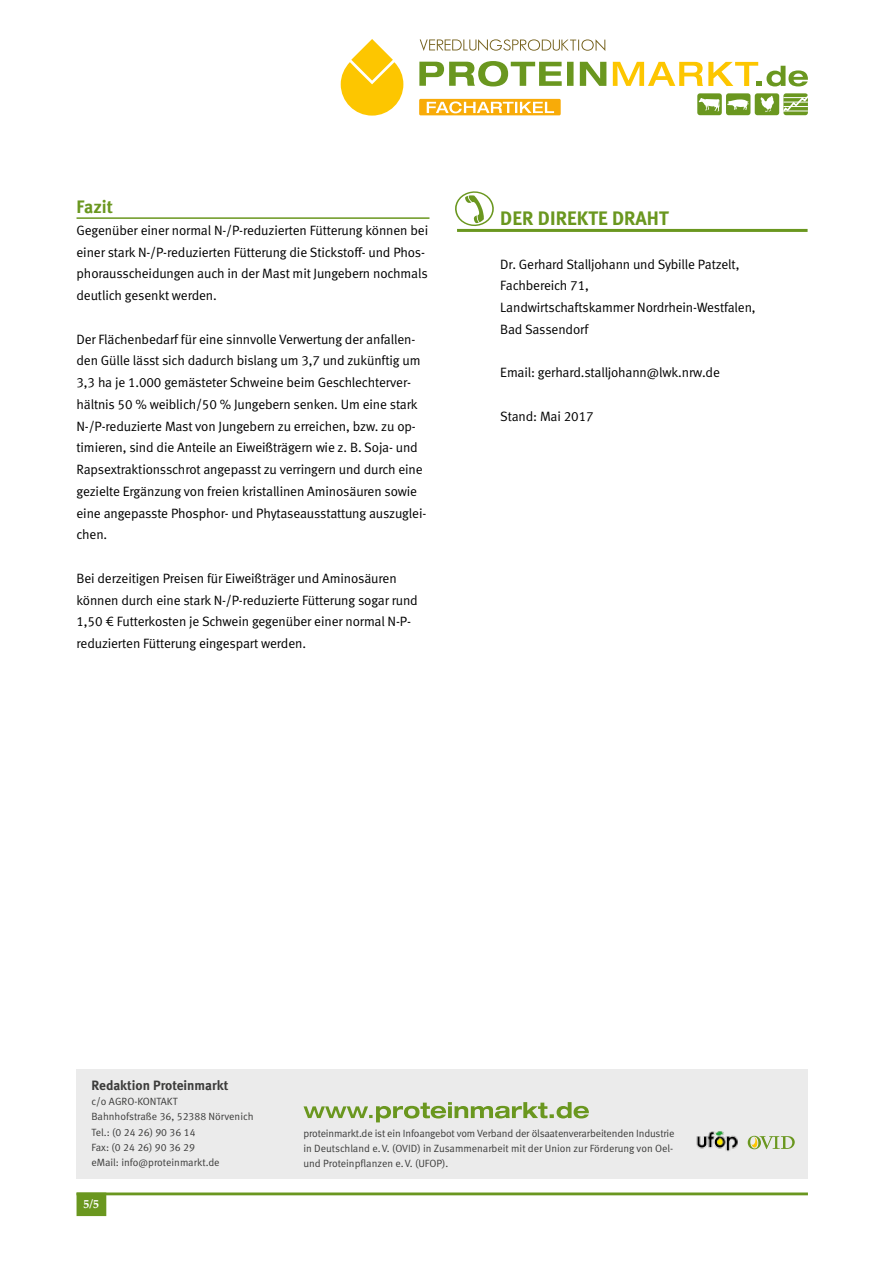
<style>
.page{position:relative;width:893px;height:1263px;background:#fff}
.page>*{position:absolute;margin:0;border:0;box-sizing:border-box;transform-origin:0 0}
.t1{font:19.5px "Meta Bold LF";letter-spacing:.005em;color:#6a971f}
.t2{font:18px "Meta Bold LF";color:#6a971f}
.t3{font:13.5px/21.8px "Meta Normal LF";letter-spacing:-.01em;color:#000}
.t4{font:13.5px "Meta Bold LF";color:#3c3c3b}
.t5{font:700 12px "Palatino Linotype";color:#fff}
.t6{font:10.5px/15px "Meta Normal LF";color:#3c3c3b}
</style>
<div class="page">
<hr style="left:77px;top:1192px;width:731px;height:3px;background:#6a971f">
<div style="left:77px;top:1192px;width:29px;height:24px;background:#6a971f;border:2px solid #6a971f"></div>
<svg style="left:419px;top:61px;width:143px;height:25px"></svg>
<div style="left:567px;top:62px;width:7px;height:24px;background:#6a971f"></div>
<svg style="left:580px;top:62px;width:26px;height:24px"></svg>
<svg style="left:341px;top:39px;width:62px;height:77px"></svg>
<svg style="left:420px;top:39px;width:185px;height:12px"></svg>
<div style="left:726px;top:93px;width:24px;height:22px;background:#6a971f;border-radius:3px"></div>
<svg style="left:727px;top:99px;width:21px;height:11px"></svg>
<div style="left:697px;top:93px;width:25px;height:22px;background:#6a971f;border-radius:3px"></div>
<svg style="left:699px;top:98px;width:21px;height:13px"></svg>
<div style="left:755px;top:93px;width:24px;height:22px;background:#6a971f;border-radius:3px"></div>
<svg style="left:760px;top:95px;width:14px;height:17px"></svg>
<div style="left:783px;top:93px;width:25px;height:22px;background:#6a971f;border-radius:3px"></div>
<svg style="left:783px;top:93px;width:25px;height:21px"></svg>
<svg style="left:613px;top:62px;width:195px;height:24px"></svg>
<div style="left:419px;top:99px;width:142px;height:16px;background:#f8ab08;border-radius:2px"></div>
<svg style="left:427px;top:101px;width:127px;height:12px"></svg>
<svg style="left:455px;top:191px;width:39px;height:35px"></svg>
<hr style="left:457px;top:229px;width:351px;height:3px;background:#6a971f">
<hr style="left:77px;top:217px;width:352px;height:2px;background:#6a971f">
<div style="left:77px;top:1069px;width:731px;height:109px;background:#ebebeb"></div>
<svg style="left:304px;top:1102px;width:285px;height:20px;background:#bfcea6"></svg>
<svg style="left:748px;top:1136px;width:47px;height:13px"></svg>
<img style="left:692px;top:1129px;width:50px;height:27px">
<h2 class="t2" style="left:77px;top:196px;width:38px">Fazit</h2>
<p class="t3" style="left:77px;top:219px;width:353px">Gegenüber einer normal N-/P-reduzierten Fütterung können bei einer stark N-/P-reduzierten Fütterung die Stickstoff- und Phos&shy;phorausscheidungen auch in der Mast mit Jungebern nochmals deutlich gesenkt werden.</p>
<p class="t3" style="left:77px;top:328px;width:351px">Der Flächenbedarf für eine sinnvolle Verwertung der anfallen&shy;den Gülle lässt sich dadurch bislang um 3,7 und zukünftig um 3,3 ha je 1.000 gemästeter Schweine beim Geschlechterver&shy;hältnis 50 % weiblich/50 % Jungebern senken. Um eine stark N-/P-reduzierte Mast von Jungebern zu erreichen, bzw. zu op&shy;timieren, sind die Anteile an Eiweißträgern wie z. B. Soja- und Rapsextraktionsschrot angepasst zu verringern und durch eine gezielte Ergänzung von freien kristallinen Aminosäuren sowie eine angepasste Phosphor- und Phytaseausstattung auszuglei&shy;chen.</p>
<p class="t3" style="left:77px;top:567px;width:343px">Bei derzeitigen Preisen für Eiweißträger und Aminosäuren können durch eine stark N-/P-reduzierte Fütterung sogar rund 1,50 € Futterkosten je Schwein gegenüber einer normal N-P&shy;reduzierten Fütterung eingespart werden.</p>
<h1 class="t1" style="left:500px;top:207px;width:170px">DER DIREKTE DRAHT</h1>
<p class="t3" style="left:500px;top:253px;width:257px">Dr. Gerhard Stalljohann und Sybille Patzelt,<br>Fachbereich 71,<br>Landwirtschaftskammer Nordrhein-Westfalen,<br>Bad Sassendorf</p>
<p class="t3" style="left:500px;top:362px;width:221px">Email: gerhard.stalljohann@lwk.nrw.de</p>
<p class="t3" style="left:500px;top:405px;width:95px">Stand: Mai 2017</p>
<p class="t4" style="left:91px;top:1077px;width:138px">Redaktion Proteinmarkt</p>
<p class="t6" style="left:91px;top:1093px;width:164px">c/o AGRO-KONTAKT<br>Bahnhofstraße 36, 52388 Nörvenich</p>
<p class="t6" style="left:91px;top:1125px;width:130px">Tel.: (0 24 26) 90 36 14<br>Fax: (0 24 26) 90 36 29 eMail: info@proteinmarkt.de</p>
<p class="t6" style="left:303px;top:1125px;width:373px;text-align:justify">proteinmarkt.de ist ein Infoangebot vom Verband der ölsaatenverarbeitenden Industrie in Deutschland e.V. (OVID) in Zusammenarbeit mit der Union zur Förderung von Oel&shy;und Proteinpflanzen e.V. (UFOP).</p>
<p class="t5" style="left:84px;top:1195px;width:17px">5/5</p>
</div>
